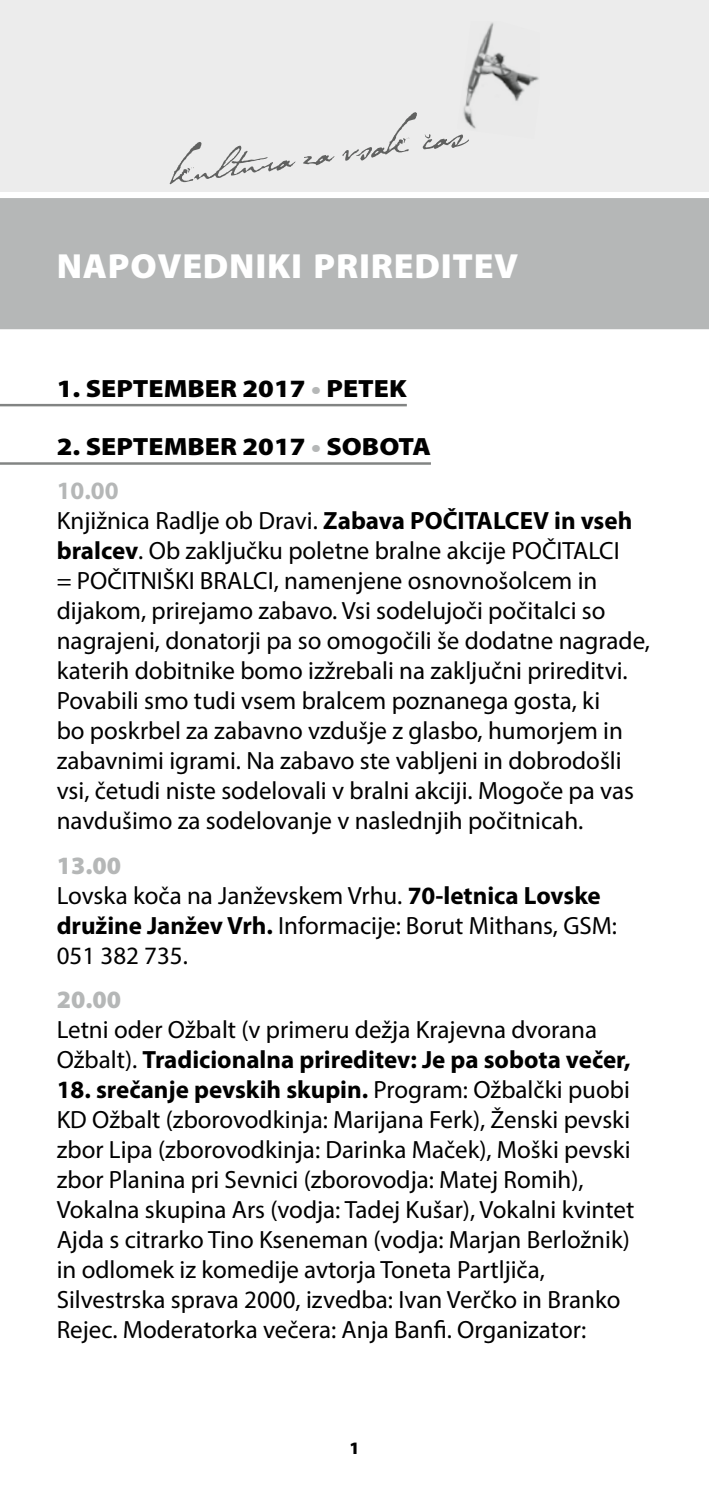
<style>
.page{position:relative;width:709px;height:1489px;background:#fff}
.page>*{position:absolute;margin:0;border:0;box-sizing:border-box;transform-origin:0 0}
.t1{font:900 35px "Myriad Pro";letter-spacing:.02em;color:#fff}
.t2{font:25px/30px "Myriad Pro";color:#000}
.t3{font:900 25px/44.2px "Myriad Pro";color:#000;scale:1.1 1}
.t4{font:900 25px "Myriad Pro";color:#b5b7b7}
.t5{font:900 17.5px "Myriad Pro";color:#000}
.s1{color:#b5b7b7}
.s2{font-weight:700;color:#b5b7b7}
.s3{font-weight:700}
.s4{font-weight:900;color:#b5b7b7}
</style>
<div class="page">
<div style="left:0;top:0;width:709px;height:191px;background:#ececec"></div>
<img style="left:463px;top:22px;width:76px;height:107px">
<svg style="left:170px;top:142px;width:126px;height:42px"></svg>
<svg style="left:303px;top:155px;width:32px;height:10px"></svg>
<svg style="left:423px;top:134px;width:46px;height:15px"></svg>
<svg style="left:342px;top:112px;width:75px;height:49px"></svg>
<div style="left:0;top:198px;width:709px;height:131px;background:#b5b7b7"></div>
<hr style="left:0;top:404px;width:407px;height:2px;background:#828483">
<hr style="left:0;top:462px;width:431px;height:2px;background:#828483">
<h1 class="t1" style="left:57px;top:246px;width:463px">NAPOVEDNIKI PRIREDITEV</h1>
<p class="t3" style="left:57px;top:366px;width:320px">1. SEPTEMBER 2017 <span class="s1">•</span> PETEK</p>
<p class="t3" style="left:57px;top:424px;width:342px">2. SEPTEMBER 2017 <span class="s1">•</span> SOBOTA<br><span class="s2">10.00</span></p>
<p class="t2" style="left:57px;top:505px;width:595px">Knjižnica Radlje ob Dravi. <span class="s3">Zabava POČITALCEV in vseh bralcev</span>. Ob zaključku poletne bralne akcije POČITALCI<br>= POČITNIŠKI BRALCI, namenjene osnovnošolcem in dijakom, prirejamo zabavo. Vsi sodelujoči počitalci so nagrajeni, donatorji pa so omogočili še dodatne nagrade, katerih dobitnike bomo izžrebali na zaključni prireditvi.<br>Povabili smo tudi vsem bralcem poznanega gosta, ki<br>bo poskrbel za zabavno vzdušje z glasbo, humorjem in zabavnimi igrami. Na zabavo ste vabljeni in dobrodošli vsi, četudi niste sodelovali v bralni akciji. Mogoče pa vas navdušimo za sodelovanje v naslednjih počitnicah.</p>
<p class="t2" style="left:57px;top:849px;width:562px"><span class="s4">13.00<br></span>Lovska koča na Janževskem Vrhu. <span class="s3">70-letnica Lovske družine Janžev Vrh.</span> Informacije: Borut Mithans, GSM:<br>051 382 735.</p>
<p class="t4" style="left:57px;top:985px;width:66px">20.00</p>
<p class="t2" style="left:57px;top:1014px;width:575px">Letni oder Ožbalt (v primeru dežja Krajevna dvorana<br>Ožbalt). <span class="s3">Tradicionalna prireditev: Je pa sobota večer,</span></p>
<p class="t2" style="left:57px;top:1074px;width:579px"><span class="s3">18. srečanje pevskih skupin.</span> Program: Ožbalčki puobi KD Ožbalt (zborovodkinja: Marijana Ferk), Ženski pevski zbor Lipa (zborovodkinja: Darinka Maček), Moški pevski zbor Planina pri Sevnici (zborovodja: Matej Romih), Vokalna skupina Ars (vodja: Tadej Kušar), Vokalni kvintet Ajda s citrarko Tino Kseneman (vodja: Marjan Berložnik) in odlomek iz komedije avtorja Toneta Partljiča, Silvestrska sprava 2000, izvedba: Ivan Verčko in Branko Rejec. Moderatorka večera: Anja Banfi. Organizator:</p>
<p class="t5" style="left:349px;top:1438px;width:12px">1</p>
</div>
